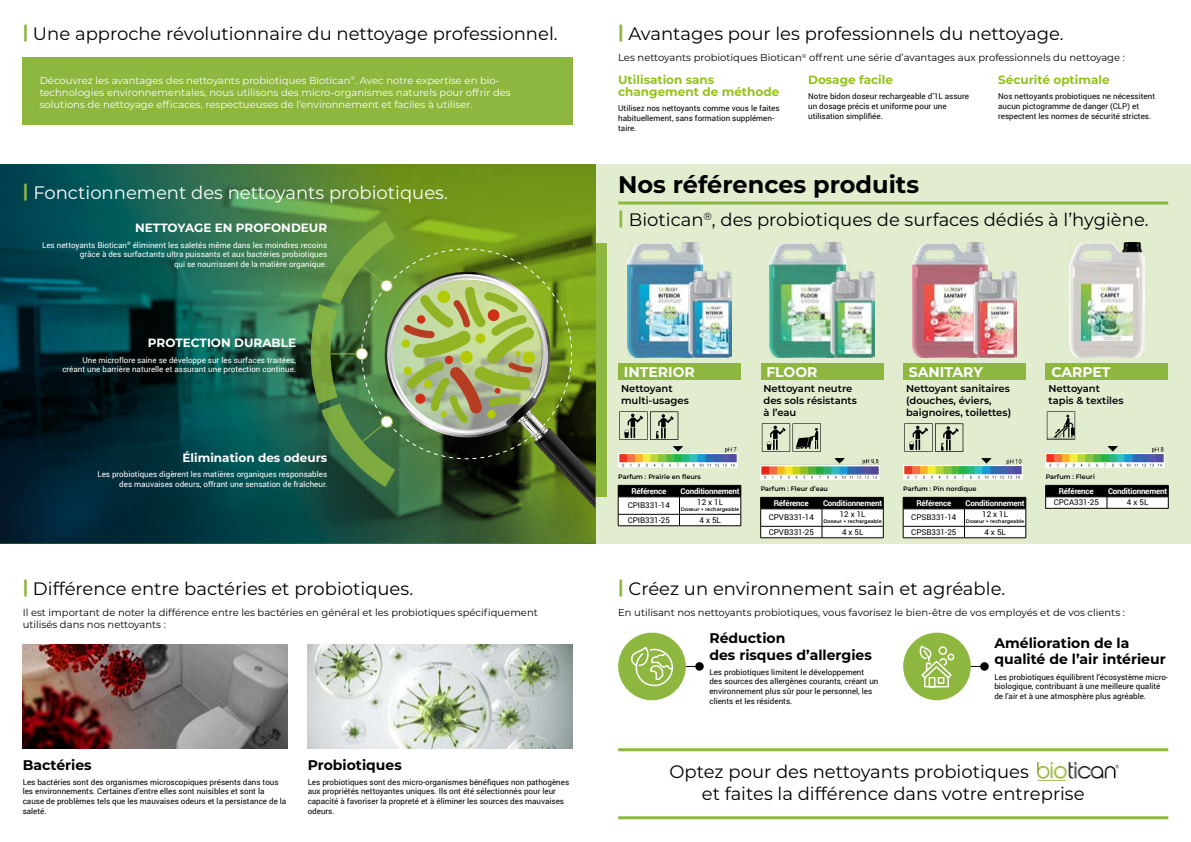
<style>
.page{position:relative;width:1191px;height:842px;background:#fff}
.page>*{position:absolute;margin:0;border:0;box-sizing:border-box;transform-origin:0 0}
.t1{font:700 24px "Montserrat";color:#000}
.t2{font:18px/21.6px "Montserrat";color:#000;text-align:center}
.t3{font:18px "Montserrat";color:#fff}
.t4{font:700 14px/16.8px "Montserrat";color:#000}
.t5{font:700 14px "Montserrat";color:#fff}
.t6{font:700 12px/12px "Montserrat";color:#95c11f}
.t7{font:700 12px "Montserrat";color:#fff}
.t8{font:10px/12px "Montserrat";color:#000}
.t9{font:10px/12px "Montserrat";color:#fff}
.t10{font:600 10px/12px "Montserrat";color:#000}
.t11{font:8px/9.6px "Roboto";color:#000}
.t12{font:8px/9.6px "Roboto";color:#fff;text-align:right}
.t13{font:700 8px "Roboto";letter-spacing:-.025em;color:#fff}
.t14{font:600 6.5px "Montserrat";color:#000}
.t15{font:600 5px "Montserrat";color:#000}
.s1{font-weight:700;color:#8db73f}
</style>
<div class="page">
<div style="left:595px;top:164px;width:596px;height:380px;background:#e2edcf"></div>
<hr style="left:618px;top:202px;width:550px;height:3px;background:#8db73f">
<div style="left:618px;top:363px;width:123px;height:16px;background:#8db73f"></div>
<img style="left:627px;top:243px;width:75px;height:114px">
<img style="left:688px;top:271px;width:44px;height:86px">
<svg style="left:619px;top:411px;width:59px;height:29px"></svg>
<img style="left:618px;top:446px;width:119px;height:21px">
<svg style="left:618px;top:485px;width:123px;height:41px;background:#a6a6a6"></svg>
<hr style="left:618px;top:525px;width:61px;height:1px;background:#000">
<div style="left:760px;top:363px;width:123px;height:16px;background:#8db73f"></div>
<img style="left:769px;top:243px;width:76px;height:114px">
<img style="left:830px;top:271px;width:44px;height:86px">
<svg style="left:762px;top:423px;width:59px;height:29px"></svg>
<img style="left:760px;top:458px;width:119px;height:21px">
<svg style="left:760px;top:497px;width:124px;height:41px;background:#a5a5a5"></svg>
<hr style="left:760px;top:537px;width:62px;height:1px;background:#000">
<div style="left:903px;top:363px;width:122px;height:16px;background:#8db73f"></div>
<img style="left:912px;top:243px;width:75px;height:114px">
<img style="left:973px;top:271px;width:43px;height:86px">
<svg style="left:904px;top:423px;width:59px;height:29px"></svg>
<img style="left:903px;top:458px;width:119px;height:21px">
<svg style="left:903px;top:497px;width:123px;height:41px;background:#a6a6a6"></svg>
<hr style="left:903px;top:537px;width:61px;height:1px;background:#000">
<div style="left:1045px;top:363px;width:123px;height:16px;background:#8db73f"></div>
<img style="left:1069px;top:243px;width:75px;height:114px">
<svg style="left:1046px;top:411px;width:29px;height:29px"></svg>
<img style="left:1045px;top:446px;width:119px;height:21px">
<hr style="left:1107px;top:508px;width:61px;height:1px;background:#000">
<svg style="left:1045px;top:485px;width:124px;height:23px;background:#727272"></svg>
<hr style="left:1045px;top:508px;width:62px;height:1px;background:#000">
<div style="left:595px;top:243px;width:12px;height:253px;background:#8db73f"></div>
<svg style="left:0;top:164px;width:595px;height:380px;background:#1a5240"></svg>
<img style="left:311px;top:221px;width:284px;height:323px">
<div style="left:23px;top:57px;width:550px;height:68px;background:#8db73f"></div>
<img style="left:23px;top:645px;width:265px;height:103px">
<img style="left:308px;top:645px;width:265px;height:103px">
<div style="left:695px;top:662px;width:8px;height:9px;background:#000;border-radius:50%"></div>
<div style="left:618px;top:633px;width:68px;height:67px;background:#8db73f;border-radius:50%"></div>
<div style="left:980px;top:662px;width:8px;height:9px;background:#000;border-radius:50%"></div>
<div style="left:903px;top:633px;width:67px;height:67px;background:#8db73f;border-radius:50%"></div>
<svg style="left:919px;top:644px;width:67px;height:44px"></svg>
<svg style="left:631px;top:645px;width:70px;height:42px"></svg>
<hr style="left:618px;top:748px;width:550px;height:3px;background:#8db73f">
<hr style="left:618px;top:816px;width:550px;height:3px;background:#8db73f">
<img style="left:1037px;top:762px;width:81px;height:19px">
<h2 class="t2" style="left:23px;top:22px;width:536px"><span class="s1">|</span> Une approche révolutionnaire du nettoyage professionnel.</h2>
<p class="t9" style="left:40px;top:74px;width:472px">Découvrez les avantages des nettoyants probiotiques Biotican<sup>®</sup>. Avec notre expertise en bio&shy;technologies environnementales, nous utilisons des micro-organismes naturels pour offrir des solutions de nettoyage efficaces, respectueuses de l’environnement et faciles à utiliser.</p>
<h2 class="t3" style="left:23px;top:180px;width:426px"><span class="s1">|</span> Fonctionnement des nettoyants probiotiques.</h2>
<h3 class="t7" style="left:135px;top:219px;width:194px">NETTOYAGE EN PROFONDEUR</h3>
<p class="t12" style="left:42px;top:240px;width:287px">Les nettoyants Biotican<sup>®</sup> éliminent les saletés même dans les moindres recoins grâce à des surfactants ultra puissants et aux bactéries probiotiques<br>qui se nourrissent de la matière organique.</p>
<h3 class="t7" style="left:148px;top:334px;width:150px">PROTECTION DURABLE</h3>
<p class="t12" style="left:62px;top:355px;width:235px">Une microflore saine se développe sur les surfaces traitées, créant une barrière naturelle et assurant une protection continue.</p>
<h3 class="t7" style="left:182px;top:449px;width:146px">Élimination des odeurs</h3>
<p class="t12" style="left:97px;top:469px;width:231px">Les probiotiques digèrent les matières organiques responsables des mauvaises odeurs, offrant une sensation de fraîcheur.</p>
<h2 class="t2" style="left:23px;top:577px;width:392px"><span class="s1">|</span> Différence entre bactéries et probiotiques.</h2>
<p class="t8" style="left:23px;top:606px;width:516px">Il est important de noter la différence entre les bactéries en général et les probiotiques spécifiquement utilisés dans nos nettoyants :</p>
<h3 class="t4" style="left:23px;top:755px;width:70px">Bactéries</h3>
<p class="t11" style="left:23px;top:777px;width:265px">Les bactéries sont des organismes microscopiques présents dans tous les environnements. Certaines d’entre elles sont nuisibles et sont la cause de problèmes tels que les mauvaises odeurs et la persistance de la saleté.</p>
<h3 class="t4" style="left:308px;top:755px;width:96px">Probiotiques</h3>
<p class="t11" style="left:308px;top:777px;width:263px">Les probiotiques sont des micro-organismes bénéfiques non pathogènes aux propriétés nettoyantes uniques. Ils ont été sélectionnés pour leur capacité à favoriser la propreté et à éliminer les sources des mauvaises odeurs.</p>
<h2 class="t2" style="left:618px;top:22px;width:447px"><span class="s1">|</span> Avantages pour les professionnels du nettoyage.</h2>
<p class="t8" style="left:618px;top:51px;width:508px">Les nettoyants probiotiques Biotican<sup>®</sup> offrent une série d’avantages aux professionnels du nettoyage :</p>
<h3 class="t6" style="left:618px;top:73px;width:163px">Utilisation sans changement de méthode</h3>
<p class="t11" style="left:618px;top:103px;width:163px">Utilisez nos nettoyants comme vous le faites habituellement, sans formation supplémen&shy;taire.</p>
<h3 class="t6" style="left:808px;top:73px;width:86px">Dosage facile</h3>
<p class="t11" style="left:808px;top:91px;width:162px">Notre bidon doseur rechargeable d’1L assure un dosage précis et uniforme pour une utilisation simplifiée.</p>
<h3 class="t6" style="left:998px;top:73px;width:113px">Sécurité optimale</h3>
<p class="t11" style="left:998px;top:91px;width:158px">Nos nettoyants probiotiques ne nécessitent aucun pictogramme de danger (CLP) et respectent les normes de sécurité strictes.</p>
<h1 class="t1" style="left:618px;top:167px;width:302px">Nos références produits</h1>
<h2 class="t2" style="left:618px;top:208px;width:532px"><span class="s1">|</span> Biotican<sup>®</sup>, des probiotiques de surfaces dédiés à l’hygiène.</h2>
<h3 class="t5" style="left:624px;top:361px;width:72px">INTERIOR</h3>
<p class="t10" style="left:621px;top:382px;width:69px">Nettoyant multi-usages</p>
<h3 class="t5" style="left:766px;top:361px;width:53px">FLOOR</h3>
<p class="t10" style="left:763px;top:382px;width:95px">Nettoyant neutre des sols résistants à l’eau</p>
<h3 class="t5" style="left:909px;top:361px;width:76px">SANITARY</h3>
<p class="t10" style="left:906px;top:382px;width:107px">Nettoyant sanitaires (douches, éviers, baignoires, toilettes)</p>
<h3 class="t5" style="left:1051px;top:361px;width:61px">CARPET</h3>
<p class="t10" style="left:1048px;top:382px;width:77px">Nettoyant tapis &amp; textiles</p>
<p class="t14" style="left:618px;top:472px;width:84px">Parfum : Prairie en fleurs</p>
<p class="t13" style="left:631px;top:485px;width:36px">Référence</p>
<p class="t13" style="left:680px;top:485px;width:61px">Conditionnement</p>
<p class="t11" style="left:627px;top:500px;width:44px">CPIB331-14</p>
<p class="t11" style="left:697px;top:497px;width:27px">12 x 1L</p>
<p class="t15" style="left:681px;top:506px;width:60px">Doseur + rechargeable</p>
<p class="t11" style="left:627px;top:515px;width:44px">CPIB331-25</p>
<p class="t11" style="left:699px;top:515px;width:23px">4 x 5L</p>
<p class="t14" style="left:760px;top:484px;width:69px">Parfum : Fleur d’eau</p>
<p class="t13" style="left:774px;top:497px;width:36px">Référence</p>
<p class="t13" style="left:823px;top:497px;width:61px">Conditionnement</p>
<p class="t11" style="left:769px;top:512px;width:47px">CPVB331-14</p>
<p class="t11" style="left:839px;top:509px;width:27px">12 x 1L</p>
<p class="t15" style="left:823px;top:518px;width:60px">Doseur + rechargeable</p>
<p class="t14" style="left:903px;top:484px;width:75px">Parfum : Pin nordique</p>
<p class="t13" style="left:916px;top:497px;width:36px">Référence</p>
<p class="t13" style="left:965px;top:497px;width:61px">Conditionnement</p>
<p class="t11" style="left:911px;top:512px;width:47px">CPSB331-14</p>
<p class="t11" style="left:982px;top:509px;width:27px">12 x 1L</p>
<p class="t15" style="left:966px;top:518px;width:60px">Doseur + rechargeable</p>
<p class="t14" style="left:1045px;top:472px;width:51px">Parfum : Fleuri</p>
<p class="t13" style="left:1058px;top:485px;width:36px">Référence</p>
<p class="t13" style="left:1108px;top:485px;width:61px">Conditionnement</p>
<p class="t11" style="left:1053px;top:497px;width:47px">CPCA331-25</p>
<p class="t11" style="left:1127px;top:497px;width:23px">4 x 5L</p>
<p class="t11" style="left:769px;top:527px;width:47px">CPVB331-25</p>
<p class="t11" style="left:842px;top:527px;width:23px">4 x 5L</p>
<p class="t11" style="left:911px;top:527px;width:47px">CPSB331-25</p>
<p class="t11" style="left:984px;top:527px;width:23px">4 x 5L</p>
<h2 class="t2" style="left:618px;top:577px;width:389px"><span class="s1">|</span> Créez un environnement sain et agréable.</h2>
<p class="t8" style="left:618px;top:606px;width:508px">En utilisant nos nettoyants probiotiques, vous favorisez le bien-être de vos employés et de vos clients :</p>
<h3 class="t4" style="left:709px;top:629px;width:164px">Réduction<br>des risques d’allergies</h3>
<p class="t11" style="left:709px;top:667px;width:171px">Les probiotiques limitent le développement des sources des allergènes courants, créant un environnement plus sûr pour le personnel, les clients et les résidents.</p>
<h3 class="t4" style="left:994px;top:633px;width:173px">Amélioration de la qualité de l’air intérieur</h3>
<p class="t11" style="left:994px;top:672px;width:175px">Les probiotiques équilibrent l’écosystème micro&shy;biologique, contribuant à une meilleure qualité de l’air et à une atmosphère plus agréable.</p>
<h2 class="t2" style="left:669px;top:761px;width:449px">Optez pour des nettoyants probiotiques Biotican<sup>® </sup>et faites la différence dans votre entreprise</h2>
</div>
